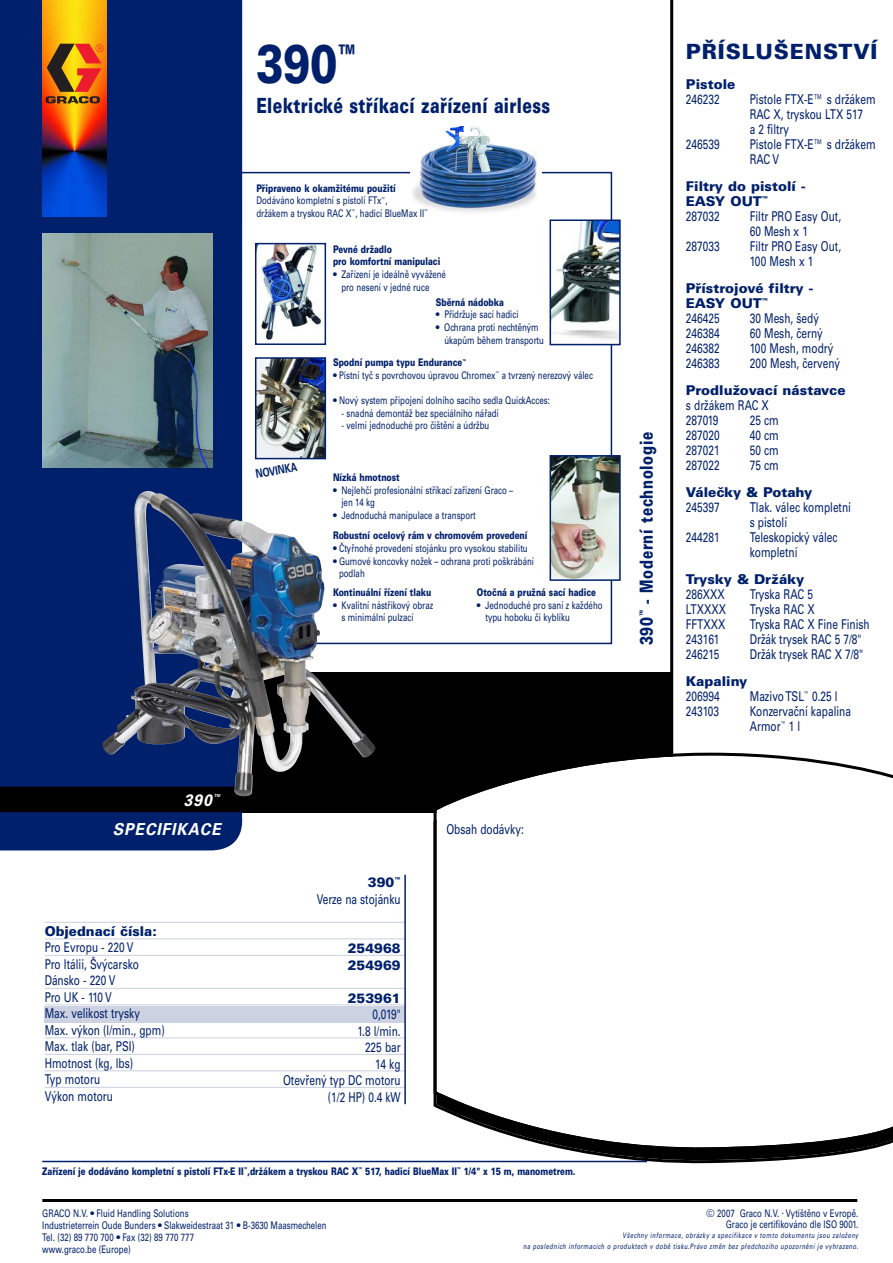
<style>
.page{position:relative;width:893px;height:1263px;background:#fff}
.page>*{position:absolute;margin:0;border:0;box-sizing:border-box;transform-origin:0 0}
.t1{font:900 54px "Univers CE";color:#00206b;scale:.75 1}
.t2{font:900 21px "Univers CE";letter-spacing:.02em;color:#00206b;scale:.75 1}
.t3{font:900 21px "Univers CE";letter-spacing:.04em;color:#00206b}
.t4{font:900 18px "Univers CE";letter-spacing:.055em;color:#00206b;scale:.75 1}
.t5{font:italic 700 16.5px/28.5px "Univers CE";color:#fff;text-align:right;scale:.95 1}
.t6{font:500 13.5px/16.5px "Univers CE";color:#00206b;scale:.75 1}
.t7{font:900 13.5px/15px "Univers CE";color:#00206b}
.t8{font:700 12px "Univers CE";color:#00206b;scale:.75 1}
.t9{font:500 10.5px/12.6px "Univers CE";color:#00206b}
.t10{font:500 10.5px/12px "Univers CE";color:#00206b;scale:.75 1}
.t11{font:900 10.5px/12.6px "Univers CE";color:#00206b;scale:.75 1}
.t12{font:italic 500 7.5px/10.5px "Univers CE";letter-spacing:.085em;color:#00206b;text-align:right;scale:.75 1}
.s1{font-weight:900}
.s2{font-weight:500}
</style>
<div class="page">
<hr style="left:42px;top:1199px;width:815px;height:3px;background:#000">
<hr style="left:42px;top:1161px;width:605px;height:1px;background:#00206b">
<svg style="left:433px;top:1153px;width:416px;height:11px"></svg>
<div style="left:45px;top:1006px;width:360px;height:16px;background:#ccd2e1"></div>
<div style="left:0;top:0;width:246px;height:850px;background:#00206b"></div>
<div style="left:242px;top:672px;width:430px;height:140px;background:#000"></div>
<div style="left:0;top:787px;width:242px;height:25px;background:#000"></div>
<img style="left:42px;top:0;width:64px;height:216px">
<svg style="left:46px;top:44px;width:58px;height:60px;background:#be6417"></svg>
<hr style="left:45px;top:922px;width:360px;height:1px;background:#ccd2e1">
<hr style="left:45px;top:938px;width:360px;height:1px;background:#ccd2e1">
<hr style="left:45px;top:955px;width:360px;height:1px;background:#ccd2e1">
<hr style="left:45px;top:988px;width:360px;height:1px;background:#ccd2e1">
<hr style="left:45px;top:1004px;width:360px;height:1px;background:#ccd2e1">
<hr style="left:45px;top:1037px;width:360px;height:1px;background:#ccd2e1">
<hr style="left:45px;top:1054px;width:360px;height:1px;background:#ccd2e1">
<hr style="left:45px;top:1070px;width:360px;height:1px;background:#ccd2e1">
<hr style="left:45px;top:1087px;width:360px;height:1px;background:#ccd2e1">
<hr style="left:404px;top:875px;width:2px;height:229px;background:#00206b">
<hr style="left:670px;top:0;width:3px;height:813px;background:#000">
<svg style="left:433px;top:753px;width:460px;height:400px"></svg>
<img style="left:552px;top:458px;width:66px;height:120px">
<div style="left:549px;top:455px;width:72px;height:126px;border:2px solid #00206b"></div>
<img style="left:102px;top:490px;width:275px;height:306px">
<img style="left:552px;top:223px;width:66px;height:117px">
<div style="left:549px;top:220px;width:72px;height:125px;border:2px solid #00206b"></div>
<img style="left:42px;top:234px;width:170px;height:234px">
<img style="left:412px;top:144px;width:125px;height:69px">
<img style="left:445px;top:126px;width:48px;height:47px">
<img style="left:258px;top:246px;width:63px;height:94px">
<div style="left:255px;top:243px;width:71px;height:102px;border:2px solid #00206b"></div>
<img style="left:258px;top:360px;width:65px;height:96px">
<div style="left:255px;top:357px;width:71px;height:102px;border:2px solid #00206b"></div>
<h1 class="t1" style="left:256px;top:44px;width:135px">390<sup>™</sup></h1>
<h2 class="t2" style="left:256px;top:98px;width:393px">Elektrické stříkací zařízení airless</h2>
<p class="t10" style="left:256px;top:183px;width:230px;line-height:12.6px"><span class="s1">Připraveno k okamžitému použití<br></span>Dodáváno kompletní s pistolí FTx<sup>™</sup>,<br>držákem a tryskou RAC X<sup>™</sup>, hadicí BlueMax II<sup>™</sup></p>
<p class="t11" style="left:333px;top:244px;width:145px">Pevné držadlo<br>pro komfortní manipulaci</p>
<p class="t9" style="left:341px;top:269px;width:106px;text-indent:-8px">• Zařízení je ideálně vyvážené pro nesení v jedné ruce</p>
<p class="t11" style="left:436px;top:297px;width:92px">Sběrná nádobka</p>
<p class="t9" style="left:436px;top:309px;width:84px">• Přidržuje sací hadici</p>
<p class="t9" style="left:444px;top:322px;width:101px;text-indent:-9px">• Ochrana proti nechtěným úkapům během transportu</p>
<p class="t8" style="left:255px;top:470px;width:58px;rotate:-10deg">NOVINKA</p>
<p class="t11" style="left:333px;top:357px;width:179px">Spodní pumpa typu Endurance<sup>™</sup></p>
<p class="t9" style="left:333px;top:370px;width:261px">• Pístní tyč s povrchovou úpravou Chromex<sup>™</sup> a tvrzený nerezový válec</p>
<p class="t9" style="left:333px;top:395px;width:218px">• Nový system připojení dolního sacího sedla QuickAcces:</p>
<p class="t10" style="left:341px;top:408px;width:211px">- snadná demontáž bez speciálního nářadí</p>
<p class="t10" style="left:341px;top:420px;width:199px">- velmi jednoduché pro čištění a údržbu</p>
<p class="t11" style="left:333px;top:472px;width:91px">Nízká hmotnost</p>
<p class="t9" style="left:341px;top:485px;width:173px;text-indent:-8px">• Nejlehčí profesionální stříkací zařízení Graco – jen 14 kg</p>
<p class="t9" style="left:333px;top:510px;width:144px">• Jednoduchá manipulace a transport</p>
<p class="t11" style="left:333px;top:530px;width:261px">Robustní ocelový rám v chromovém provedení</p>
<p class="t9" style="left:333px;top:543px;width:196px">• Čtyřnohé provedení stojánku pro vysokou stabilitu</p>
<p class="t9" style="left:339px;top:555px;width:197px;text-indent:-6px">• Gumové koncovky nožek – ochrana proti poškrábání podlah</p>
<p class="t11" style="left:333px;top:587px;width:133px">Kontinuální řízení tlaku</p>
<p class="t9" style="left:341px;top:599px;width:93px;text-indent:-8px">• Kvalitní nástřikový obraz s minimální pulzací</p>
<p class="t11" style="left:477px;top:587px;width:160px">Otočná a pružná sací hadice</p>
<p class="t9" style="left:485px;top:599px;width:119px;text-indent:-9px">• Jednoduché pro saní z každého typu hoboku či kyblíku</p>
<p class="t5" style="left:113px;top:788px;width:118px">390<sup>™<br></sup>SPECIFIKACE</p>
<p class="t7" style="left:45px;top:925px;width:114px">Objednací čísla:</p>
<p class="t6" style="left:45px;top:940px;width:162px">Pro Evropu - 220 V<br>Pro Itálii, Švýcarsko<br>Dánsko - 220 V<br>Pro UK - 110 V<br>Max. velikost trysky<br>Max. výkon (l/min., gpm)<br>Max. tlak (bar, PSI)<br>Hmotnost (kg, lbs)<br>Typ motoru<br>Výkon motoru</p>
<p class="t6" style="left:317px;top:875px;width:113px;text-align:right"><span class="s1">390</span><sup>™<br></sup>Verze na stojánku</p>
<p class="t7" style="left:348px;top:941px;width:54px;line-height:16.5px">254968<br>254969</p>
<p class="t7" style="left:348px;top:992px;width:54px">253961</p>
<p class="t6" style="left:283px;top:1007px;width:158px;text-align:right">0,019"<br>1.8 l/min.<br>225 bar<br>14 kg<br>Otevřený typ DC motoru (1/2 HP) 0.4 kW</p>
<p class="t6" style="left:446px;top:822px;width:105px">Obsah dodávky:</p>
<p class="t11" style="left:42px;top:1166px;width:712px">Zařízení je dodáváno kompletní s pistolí FTx-E II<sup>™</sup>,držákem a tryskou RAC X<sup>™</sup> 517, hadicí BlueMax II<sup>™</sup> 1/4" x 15 m, manometrem.</p>
<h3 class="t4" style="left:640px;top:645px;width:286px;rotate:-90deg">390<sup>™</sup> - Moderní technologie</h3>
<h2 class="t3" style="left:686px;top:44px;width:193px">PŘÍSLUŠENSTVÍ</h2>
<p class="t7" style="left:686px;top:78px;width:51px">Pistole</p>
<p class="t6" style="left:686px;top:92px;width:47px">246232</p>
<p class="t6" style="left:750px;top:93px;width:169px;line-height:15px">Pistole FTX-E™ s držákem<br>RAC X, tryskou LTX 517<br>a 2 filtry</p>
<p class="t6" style="left:686px;top:137px;width:47px">246539</p>
<p class="t6" style="left:750px;top:138px;width:169px;line-height:15px">Pistole FTX-E™ s držákem<br>RAC V</p>
<p class="t7" style="left:686px;top:180px;width:121px">Filtry do pistolí -<br>EASY OUT<sup>™<br></sup><span class="s2">287032</span></p>
<p class="t6" style="left:750px;top:210px;width:123px;line-height:15px">Filtr PRO Easy Out,<br>60 Mesh x 1</p>
<p class="t6" style="left:686px;top:239px;width:47px">287033</p>
<p class="t6" style="left:750px;top:240px;width:123px;line-height:15px">Filtr PRO Easy Out,<br>100 Mesh x 1</p>
<p class="t7" style="left:686px;top:282px;width:129px">Přístrojové filtry -<br>EASY OUT<sup>™<br></sup><span class="s2">246425</span></p>
<p class="t6" style="left:750px;top:311px;width:94px">30 Mesh, šedý</p>
<p class="t6" style="left:686px;top:326px;width:47px">246384</p>
<p class="t6" style="left:750px;top:326px;width:99px">60 Mesh, černý</p>
<p class="t6" style="left:686px;top:341px;width:47px">246382</p>
<p class="t6" style="left:750px;top:341px;width:113px">100 Mesh, modrý</p>
<p class="t6" style="left:686px;top:356px;width:47px">246383</p>
<p class="t6" style="left:750px;top:356px;width:122px">200 Mesh, červený</p>
<p class="t7" style="left:686px;top:384px;width:161px">Prodlužovací nástavce</p>
<p class="t6" style="left:686px;top:399px;width:112px;line-height:15px">s držákem RAC X<br>287019</p>
<p class="t6" style="left:750px;top:413px;width:40px">25 cm</p>
<p class="t6" style="left:686px;top:428px;width:47px">287020</p>
<p class="t6" style="left:750px;top:428px;width:40px">40 cm</p>
<p class="t6" style="left:686px;top:443px;width:47px">287021</p>
<p class="t6" style="left:750px;top:443px;width:40px">50 cm</p>
<p class="t6" style="left:686px;top:458px;width:47px">287022</p>
<p class="t6" style="left:750px;top:458px;width:40px">75 cm</p>
<p class="t7" style="left:686px;top:486px;width:128px">Válečky &amp; Potahy</p>
<p class="t6" style="left:686px;top:500px;width:47px">245397</p>
<p class="t6" style="left:750px;top:501px;width:137px;line-height:15px">Tlak. válec kompletní s pistolí</p>
<p class="t6" style="left:686px;top:530px;width:47px">244281</p>
<p class="t6" style="left:750px;top:531px;width:119px;line-height:15px">Teleskopický válec kompletní</p>
<p class="t7" style="left:686px;top:573px;width:120px">Trysky &amp; Držáky</p>
<p class="t6" style="left:686px;top:587px;width:53px">286XXX</p>
<p class="t6" style="left:750px;top:587px;width:86px">Tryska RAC 5</p>
<p class="t6" style="left:686px;top:602px;width:55px">LTXXXX</p>
<p class="t6" style="left:750px;top:602px;width:88px">Tryska RAC X</p>
<p class="t6" style="left:686px;top:617px;width:54px">FFTXXX</p>
<p class="t6" style="left:750px;top:617px;width:161px">Tryska RAC X Fine Finish</p>
<p class="t6" style="left:686px;top:632px;width:46px">243161</p>
<p class="t6" style="left:750px;top:632px;width:151px">Držák trysek RAC 5 7/8"</p>
<p class="t6" style="left:686px;top:647px;width:46px">246215</p>
<p class="t6" style="left:750px;top:647px;width:153px">Držák trysek RAC X 7/8"</p>
<p class="t7" style="left:686px;top:675px;width:63px">Kapaliny</p>
<p class="t6" style="left:686px;top:689px;width:47px">206994</p>
<p class="t6" style="left:750px;top:689px;width:119px">Mazivo TSL<sup>™</sup> 0.25 l</p>
<p class="t6" style="left:686px;top:704px;width:46px">243103</p>
<p class="t6" style="left:750px;top:705px;width:137px;line-height:15px">Konzervační kapalina<br>Armor<sup>™</sup> 1 l</p>
<p class="t10" style="left:42px;top:1208px;width:381px">GRACO N.V. • Fluid Handling Solutions<br>Industrieterrein Oude Bunders • Slakweidestraat 31 • B-3630 Maasmechelen Tel. (32) 89 770 700 • Fax (32) 89 770 777<br>www.graco.be (Europe)</p>
<p class="t9" style="left:706px;top:1209px;width:154px;line-height:10.5px;text-align:right">© 2007 Graco N.V. . Vytištěno v Evropě.<br>Graco je certifikováno dle ISO 9001.</p>
<p class="t12" style="left:523px;top:1231px;width:450px">Všechny informace, obrázky a specifikace v tomto dokumentu jsou založeny<br>na posledních informacích o produktech v době tisku.Právo změn bez předchozího upozornění je vyhrazeno.</p>
</div>
